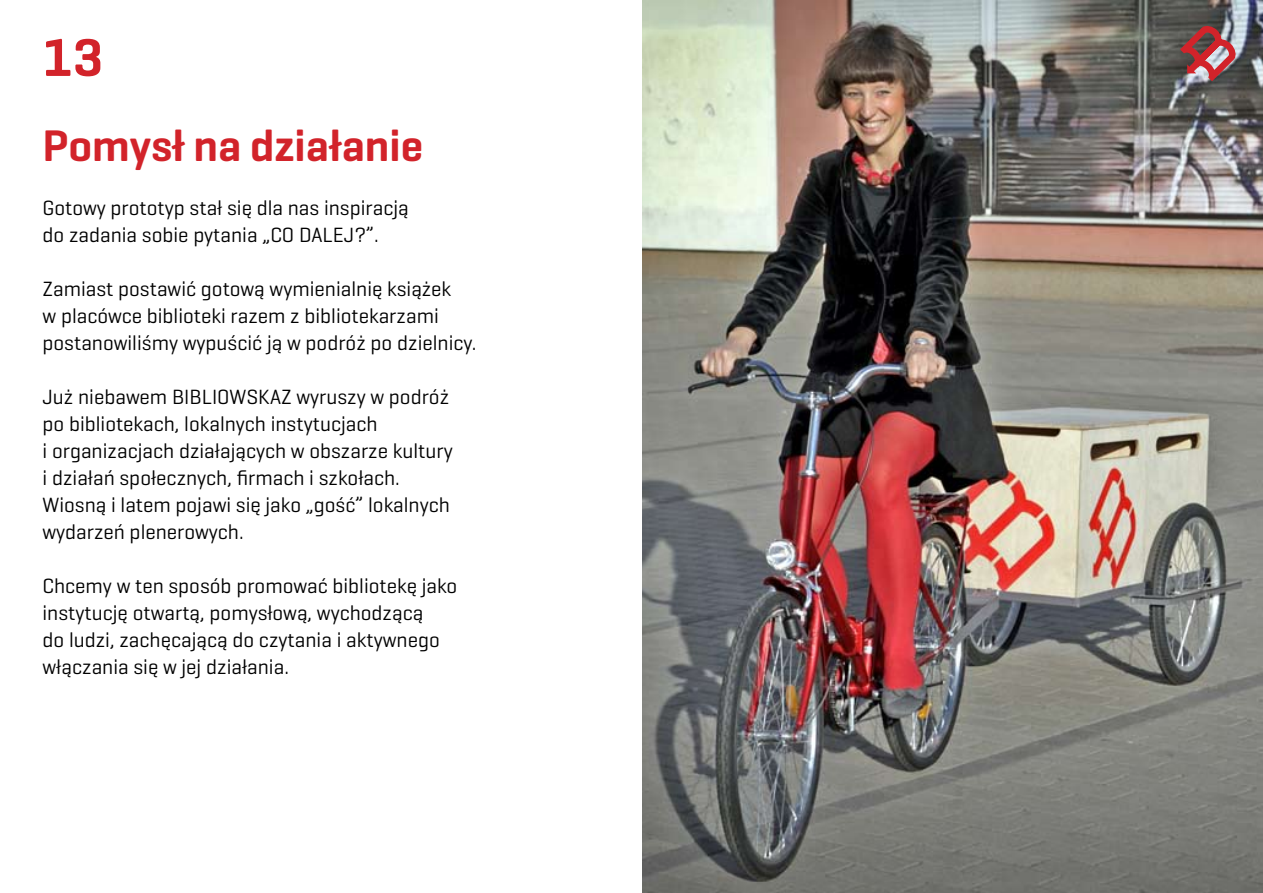
<style>
.page{position:relative;width:1263px;height:893px;background:#fff}
.page>*{position:absolute;margin:0;border:0;box-sizing:border-box;transform-origin:0 0}
.t1{font:600 54px "Geogrotesque";color:#d2232a}
.t2{font:600 45px "Geogrotesque";color:#d2232a}
.t3{font:21px/27px "Geogrotesque";color:#000}
</style>
<div class="page">
<img style="left:642px;top:0;width:621px;height:893px">
<svg style="left:1175px;top:19px;width:67px;height:73px;background:#876264"></svg>
<h1 class="t1" style="left:43px;top:24px;width:62px">13</h1>
<h2 class="t2" style="left:43px;top:118px;width:382px">Pomysł na działanie</h2>
<p class="t3" style="left:43px;top:194px;width:368px">Gotowy prototyp stał się dla nas inspiracją do zadania sobie pytania „CO DALEJ?”.</p>
<p class="t3" style="left:43px;top:275px;width:435px">Zamiast postawić gotową wymienialnię książek<br>w placówce biblioteki razem z bibliotekarzami postanowiliśmy wypuścić ją w podróż po dzielnicy.</p>
<p class="t3" style="left:43px;top:383px;width:412px">Już niebawem BIBLIOWSKAZ wyruszy w podróż po bibliotekach, lokalnych instytucjach<br>i organizacjach działających w obszarze kultury i działań społecznych, firmach i szkołach.<br>Wiosną i latem pojawi się jako „gość” lokalnych wydarzeń plenerowych.</p>
<p class="t3" style="left:43px;top:572px;width:416px">Chcemy w ten sposób promować bibliotekę jako instytucję otwartą, pomysłową, wychodzącą<br>do ludzi, zachęcającą do czytania i aktywnego włączania się w jej działania.</p>
</div>
